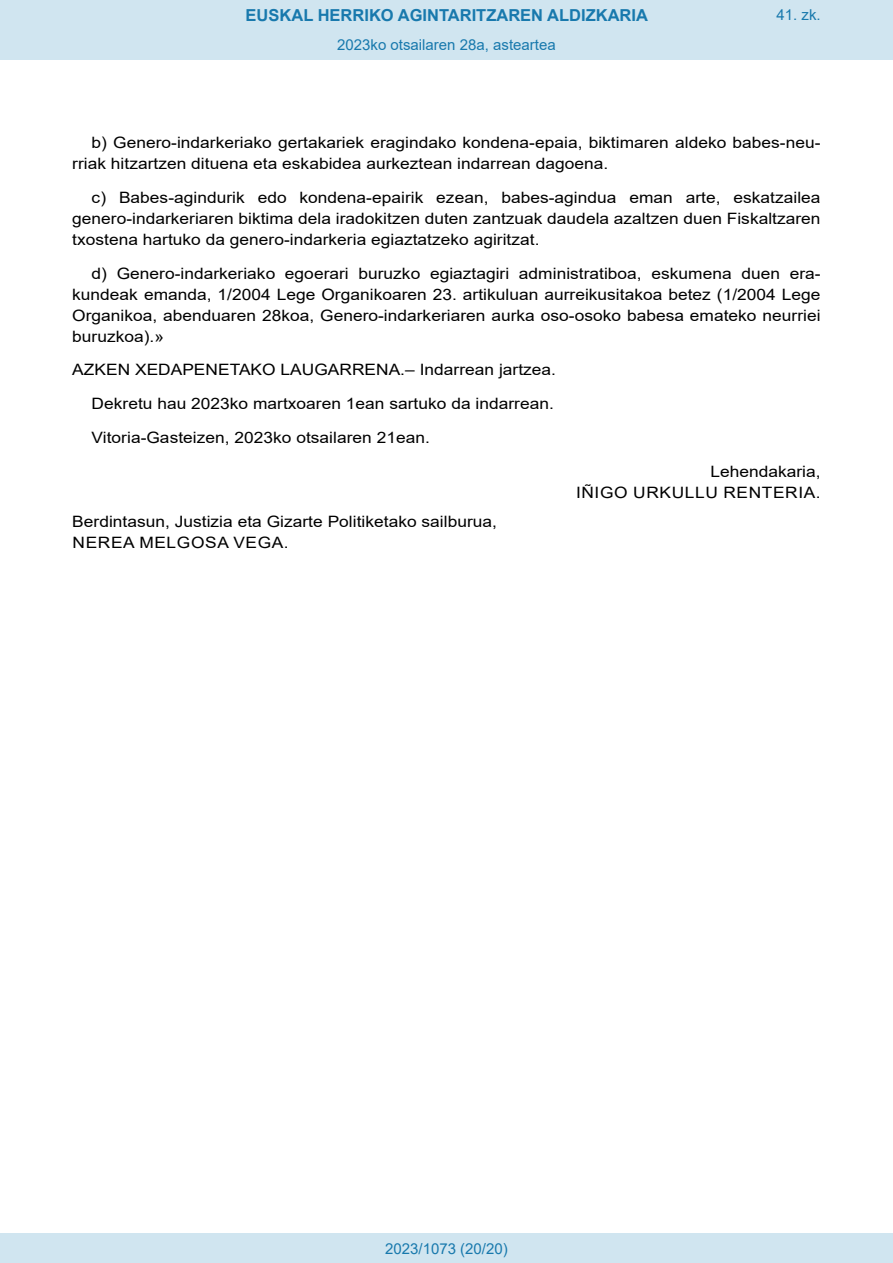
<style>
.page{position:relative;width:893px;height:1263px;background:#fff}
.page>*{position:absolute;margin:0;border:0;box-sizing:border-box;transform-origin:0 0}
.t1{font:700 16.5px "Arial";color:#1879ad}
.BOPVDetalle{font:15.6px/21px "Arial";color:#000;text-align:justify;scale:1.11 1}
.BOPVFirmaPuesto{font:15.6px "Arial";color:#000;scale:1.11 1}
.BOPVDisposicionTitul{font:15.6px "Arial";color:#000;scale:1.11 1}
.BOPVFirmaLugFec{font:15.6px "Arial";color:#000;scale:1.11 1}
.BOPVNombreLehen2{font:15.6px "Arial";letter-spacing:.035em;color:#000;scale:1.11 1}
.BOPVFirmaNombre{font:15.6px "Arial";letter-spacing:.035em;color:#000;scale:1.11 1}
.BOPVPuestoLehen2{font:15.6px "Arial";color:#000;scale:1.11 1}
.Paginacion_Centro{font:15px "Arial";color:#1879ad}
</style>
<div class="page">
<div style="left:0;top:0;width:893px;height:60px;background:#d0e5f0"></div>
<div style="left:0;top:1233px;width:893px;height:30px;background:#d0e5f0"></div>
<p class="t1" style="left:246px;top:3px;width:404px">EUSKAL HERRIKO AGINTARITZAREN ALDIZKARIA</p>
<p class="Paginacion_Centro" style="left:337px;top:35px;width:220px">2023ko otsailaren 28a, asteartea</p>
<p class="Paginacion_Centro" style="left:776px;top:5px;width:46px">41. zk.</p>
<p class="BOPVDetalle" style="left:72px;top:132px;width:676px;text-indent:19px">b) Genero-indarkeriako gertakariek eragindako kondena-epaia, biktimaren aldeko babes-neu&shy;rriak hitzartzen dituena eta eskabidea aurkeztean indarrean dagoena.</p>
<p class="BOPVDetalle" style="left:72px;top:187px;width:676px;text-indent:19px">c) Babes-agindurik edo kondena-epairik ezean, babes-agindua eman arte, eskatzailea genero-indarkeriaren biktima dela iradokitzen duten zantzuak daudela azaltzen duen Fiskaltzaren txostena hartuko da genero-indarkeria egiaztatzeko agiritzat.</p>
<p class="BOPVDetalle" style="left:72px;top:263px;width:676px;text-indent:19px">d) Genero-indarkeriako egoerari buruzko egiaztagiri administratiboa, eskumena duen era&shy;kundeak emanda, 1/2004 Lege Organikoaren 23. artikuluan aurreikusitakoa betez (1/2004 Lege Organikoa, abenduaren 28koa, Genero-indarkeriaren aurka oso-osoko babesa emateko neurriei buruzkoa).»</p>
<p class="BOPVDisposicionTitul" style="left:72px;top:359px;width:437px">AZKEN XEDAPENETAKO LAUGARRENA.– Indarrean jartzea.</p>
<p class="BOPVDetalle" style="left:92px;top:393px;width:418px">Dekretu hau 2023ko martxoaren 1ean sartuko da indarrean.</p>
<p class="BOPVFirmaLugFec" style="left:92px;top:427px;width:306px">Vitoria-Gasteizen, 2023ko otsailaren 21ean.</p>
<p class="BOPVPuestoLehen2" style="left:710px;top:460px;width:101px">Lehendakaria,</p>
<p class="BOPVNombreLehen2" style="left:576px;top:481px;width:222px">IÑIGO URKULLU RENTERIA.</p>
<p class="BOPVFirmaPuesto" style="left:72px;top:511px;width:384px">Berdintasun, Justizia eta Gizarte Politiketako sailburua,</p>
<p class="BOPVFirmaNombre" style="left:73px;top:532px;width:196px">NEREA MELGOSA VEGA.</p>
<p class="Paginacion_Centro" style="left:385px;top:1238px;width:124px">2023/1073 (20/20)</p>
</div>
